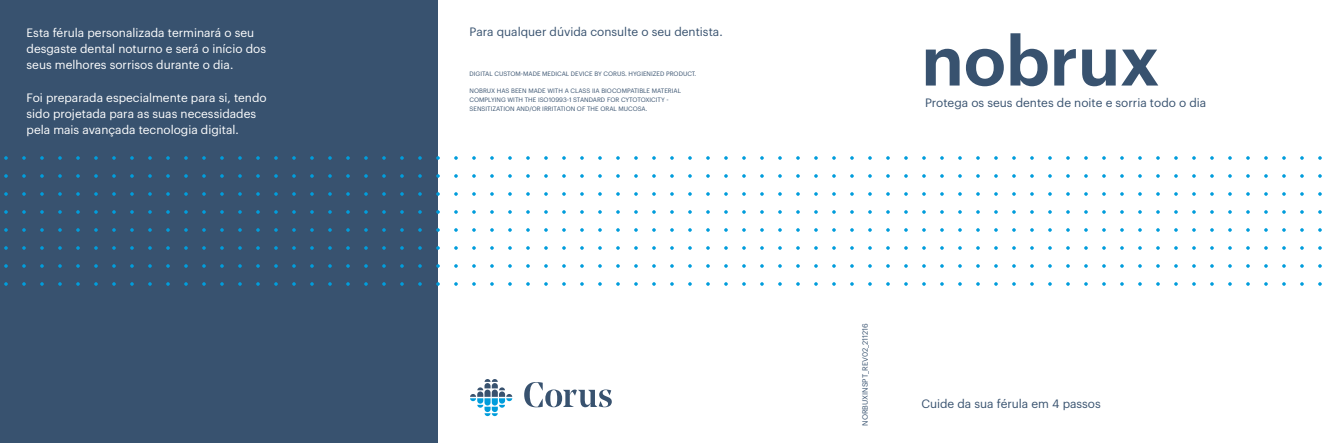
<style>
.page{position:relative;width:1329px;height:443px;background:#fff}
.page>*{position:absolute;margin:0;border:0;box-sizing:border-box;transform-origin:0 0}
.t1{font:600 68.75px "Graphik";color:#38526f}
.t2{font:11.88px/16.2px "Graphik";color:#fff}
.t3{font:11.88px "Graphik";color:#38526f}
.t4{font:7.5px "Graphik";color:#38526f}
.t5{font:6.25px/8.8px "Graphik";color:#38526f}
</style>
<div class="page">
<div style="left:0;top:0;width:438px;height:443px;background:#38526f"></div>
<svg style="left:470px;top:379px;width:42px;height:37px"></svg>
<svg style="left:524px;top:382px;width:88px;height:25px"></svg>
<svg style="left:4px;top:156px;width:1318px;height:130px"></svg>
<p class="t3" style="left:469px;top:23px;width:255px">Para qualquer dúvida consulte o seu dentista.</p>
<p class="t5" style="left:469px;top:68px;width:228px">DIGITAL CUSTOM-MADE MEDICAL DEVICE BY CORUS. HYGIENIZED PRODUCT.</p>
<p class="t5" style="left:469px;top:86px;width:213px">NOBRUX HAS BEEN MADE WITH A CLASS IIA BIOCOMPATIBLE MATERIAL<br>COMPLYING WITH THE ISO10993-1 STANDARD FOR CYTOTOXICITY -<br>SENSITIZATION AND/OR IRRITATION OF THE ORAL MUCOSA.</p>
<p class="t2" style="left:27px;top:23px;width:241px">Esta férula personalizada terminará o seu desgaste dental noturno e será o início dos seus melhores sorrisos durante o dia.</p>
<p class="t2" style="left:27px;top:88px;width:242px">Foi preparada especialmente para si, tendo sido projetada para as suas necessidades pela mais avançada tecnologia digital.</p>
<p class="t3" style="left:925px;top:94px;width:283px">Protega os seus dentes de noite e sorria todo o dia</p>
<h1 class="t1" style="left:921px;top:8px;width:240px">nobrux</h1>
<p class="t4" style="left:859px;top:426px;width:104px;rotate:-90deg">NORBUXINSPT_REV02_211216</p>
<p class="t3" style="left:921px;top:394px;width:181px">Cuide da sua férula em 4 passos</p>
</div>
